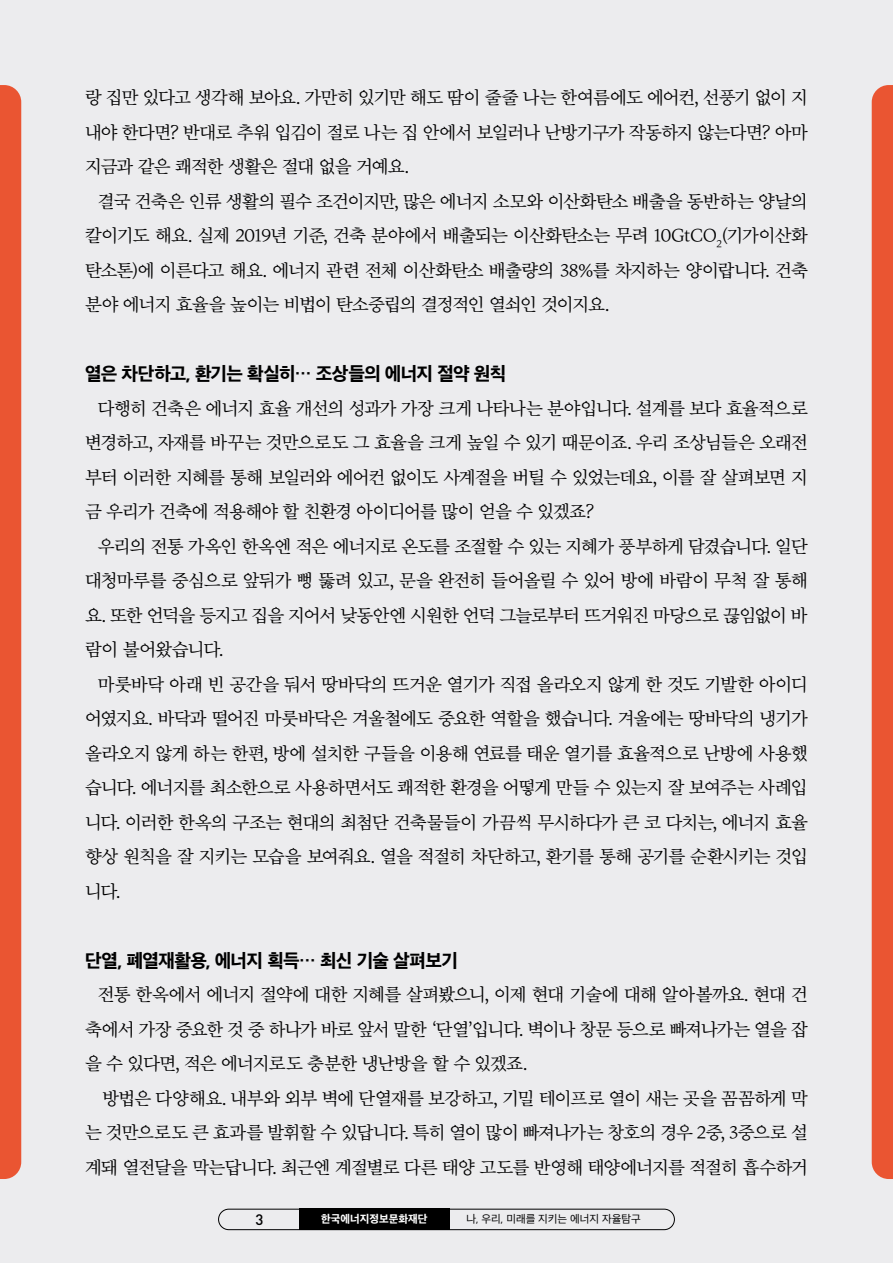
<style>
.page{position:relative;width:893px;height:1263px;background:#ececee}
.page>*{position:absolute;margin:0;border:0;box-sizing:border-box;transform-origin:0 0}
.t1{font:18px/34.5px "SD Myeongjo Neoa c Rg";letter-spacing:-.055em;color:#000;text-align:justify}
.t2{font:18px "SD Gothic Neoa h Ex Bd";letter-spacing:-.045em;color:#000}
.t3{font:500 15px "DIN Pro";color:#000}
.t4{font:10.5px "SD Gothic Neoa d Rg";color:#000}
.t5{font:10.5px "SD Gothic Neoa h Ex Bd";color:#fff}
</style>
<div class="page">
<div style="left:218px;top:1209px;width:457px;height:21px;border:1px solid #000;border-radius:10px"></div>
<div style="left:299px;top:1209px;width:150px;height:21px;background:#000"></div>
<div style="left:0;top:85px;width:21px;height:1094px;background:#ea5532"></div>
<div style="left:872px;top:85px;width:21px;height:1094px;background:#ea5532"></div>
<p class="t1" style="left:85px;top:81px;width:724px">랑 집만 있다고 생각해 보아요. 가만히 있기만 해도 땀이 줄줄 나는 한여름에도 에어컨, 선풍기 없이 지 내야 한다면? 반대로 추워 입김이 절로 나는 집 안에서 보일러나 난방기구가 작동하지 않는다면? 아마 지금과 같은 쾌적한 생활은 절대 없을 거예요.</p>
<p class="t1" style="left:85px;top:185px;width:724px;text-indent:13px">결국 건축은 인류 생활의 필수 조건이지만, 많은 에너지 소모와 이산화탄소 배출을 동반하는 양날의 칼이기도 해요. 실제 2019년 기준, 건축 분야에서 배출되는 이산화탄소는 무려 10GtCO<sub>2</sub>(기가이산화 탄소톤)에 이른다고 해요. 에너지 관련 전체 이산화탄소 배출량의 38%를 차지하는 양이랍니다. 건축 분야 에너지 효율을 높이는 비법이 탄소중립의 결정적인 열쇠인 것이지요.</p>
<p class="t2" style="left:85px;top:365px;width:423px">열은 차단하고, 환기는 확실히… 조상들의 에너지 절약 원칙</p>
<p class="t1" style="left:85px;top:392px;width:724px;text-indent:13px">다행히 건축은 에너지 효율 개선의 성과가 가장 크게 나타나는 분야입니다. 설계를 보다 효율적으로 변경하고, 자재를 바꾸는 것만으로도 그 효율을 크게 높일 수 있기 때문이죠. 우리 조상님들은 오래전 부터 이러한 지혜를 통해 보일러와 에어컨 없이도 사계절을 버틸 수 있었는데요, 이를 잘 살펴보면 지 금 우리가 건축에 적용해야 할 친환경 아이디어를 많이 얻을 수 있겠죠?</p>
<p class="t1" style="left:85px;top:530px;width:724px;text-indent:13px">우리의 전통 가옥인 한옥엔 적은 에너지로 온도를 조절할 수 있는 지혜가 풍부하게 담겼습니다. 일단 대청마루를 중심으로 앞뒤가 뻥 뚫려 있고, 문을 완전히 들어올릴 수 있어 방에 바람이 무척 잘 통해 요. 또한 언덕을 등지고 집을 지어서 낮동안엔 시원한 언덕 그늘로부터 뜨거워진 마당으로 끊임없이 바 람이 불어왔습니다.</p>
<p class="t1" style="left:85px;top:668px;width:724px;text-indent:13px">마룻바닥 아래 빈 공간을 둬서 땅바닥의 뜨거운 열기가 직접 올라오지 않게 한 것도 기발한 아이디 어였지요. 바닥과 떨어진 마룻바닥은 겨울철에도 중요한 역할을 했습니다. 겨울에는 땅바닥의 냉기가 올라오지 않게 하는 한편, 방에 설치한 구들을 이용해 연료를 태운 열기를 효율적으로 난방에 사용했 습니다. 에너지를 최소한으로 사용하면서도 쾌적한 환경을 어떻게 만들 수 있는지 잘 보여주는 사례입 니다. 이러한 한옥의 구조는 현대의 최첨단 건축물들이 가끔씩 무시하다가 큰 코 다치는, 에너지 효율 향상 원칙을 잘 지키는 모습을 보여줘요. 열을 적절히 차단하고, 환기를 통해 공기를 순환시키는 것입 니다.</p>
<p class="t2" style="left:85px;top:951px;width:375px">단열, 폐열재활용, 에너지 획득… 최신 기술 살펴보기</p>
<p class="t1" style="left:85px;top:978px;width:724px;text-indent:13px">전통 한옥에서 에너지 절약에 대한 지혜를 살펴봤으니, 이제 현대 기술에 대해 알아볼까요. 현대 건 축에서 가장 중요한 것 중 하나가 바로 앞서 말한 ‘단열’입니다. 벽이나 창문 등으로 빠져나가는 열을 잡 을 수 있다면, 적은 에너지로도 충분한 냉난방을 할 수 있겠죠.</p>
<p class="t1" style="left:85px;top:1082px;width:724px;text-indent:17px">방법은 다양해요. 내부와 외부 벽에 단열재를 보강하고, 기밀 테이프로 열이 새는 곳을 꼼꼼하게 막 는 것만으로도 큰 효과를 발휘할 수 있답니다. 특히 열이 많이 빠져나가는 창호의 경우 2중, 3중으로 설 계돼 열전달을 막는답니다. 최근엔 계절별로 다른 태양 고도를 반영해 태양에너지를 적절히 흡수하거</p>
<p class="t3" style="left:255px;top:1207px;width:9px">3</p>
<p class="t5" style="left:321px;top:1214px;width:108px">한국에너지정보문화재단</p>
<p class="t4" style="left:466px;top:1214px;width:176px">나, 우리, 미래를 지키는 에너지 자율탐구</p>
</div>
